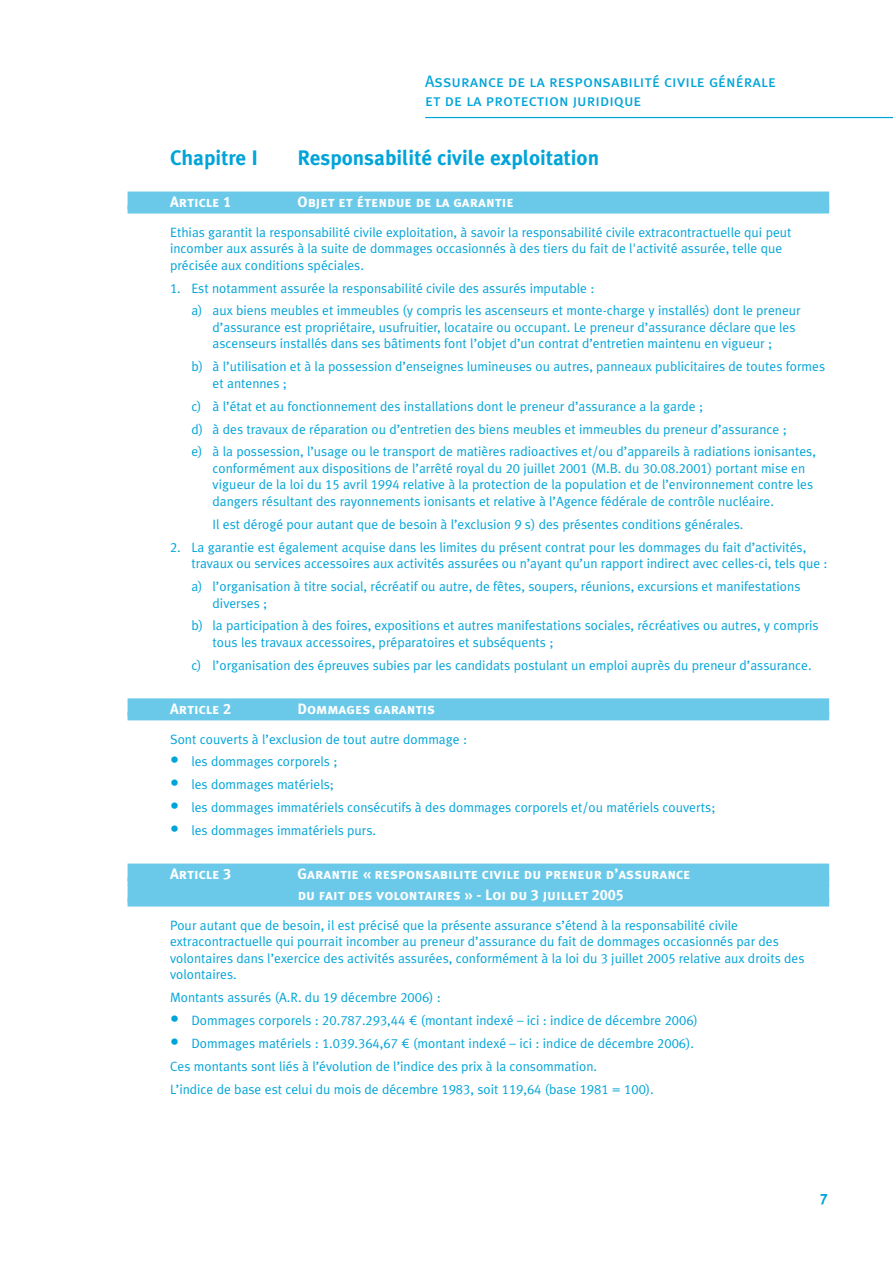
<style>
.page{position:relative;width:893px;height:1263px;background:#fff}
.page>*{position:absolute;margin:0;border:0;box-sizing:border-box;transform-origin:0 0}
._02_Chapitre{font:700 21px "Meta Ethias";color:#00a4d9}
.t1{font:16.5px/19.8px "Meta Ethias Book Caps";color:#00a4d9}
._04_Article_CS{font:15px "Meta Ethias Bold Caps";color:#fff}
.t2{font:15px "Meta Ethias Bold Caps";color:#00a4d9}
._07_Texte_courant_02{font:13.5px/16.5px "Meta Ethias Normal";color:#00a4d9}
._07_Texte_courant_01{font:13.5px/16.5px "Meta Ethias Normal";color:#00a4d9}
._08_Retrait_03{font:13.5px "Meta Ethias Normal";color:#00a4d9}
.s1{font-size:18px}
</style>
<div class="page">
<hr style="left:425px;top:117px;width:468px;height:1px;background:#00a4d9">
<div style="left:128px;top:192px;width:701px;height:18px;background:#6ac9e9"></div>
<div style="left:128px;top:205px;width:701px;height:8px;background:#6ac9e9"></div>
<div style="left:128px;top:698px;width:701px;height:18px;background:#6ac9e9"></div>
<div style="left:128px;top:712px;width:701px;height:8px;background:#6ac9e9"></div>
<div style="left:128px;top:863px;width:701px;height:18px;background:#6ac9e9"></div>
<div style="left:128px;top:877px;width:701px;height:8px;background:#6ac9e9"></div>
<div style="left:128px;top:884px;width:701px;height:18px;background:#6ac9e9"></div>
<div style="left:128px;top:898px;width:701px;height:8px;background:#6ac9e9"></div>
<p class="t1" style="left:425px;top:71px;width:352px">Assurance de la responsabilité civile générale et de la protection juridique</p>
<p class="_02_Chapitre" style="left:170px;top:146px;width:89px">Chapitre I</p>
<p class="_02_Chapitre" style="left:298px;top:146px;width:303px">Responsabilité civile exploitation</p>
<p class="_04_Article_CS" style="left:170px;top:194px;width:63px">Article 1</p>
<p class="_04_Article_CS" style="left:298px;top:194px;width:218px">Objet et étendue de la garantie</p>
<p class="_07_Texte_courant_01" style="left:170px;top:224px;width:623px">Ethias garantit la responsabilité civile exploitation, à savoir la responsabilité civile extracontractuelle qui peut incomber aux assurés à la suite de dommages occasionnés à des tiers du fait de l'activité assurée, telle que précisée aux conditions spéciales.</p>
<p class="_07_Texte_courant_02" style="left:170px;top:279px;width:426px">1. Est notamment assurée la responsabilité civile des assurés imputable :</p>
<p class="_07_Texte_courant_02" style="left:213px;top:302px;width:590px;text-indent:-21px">a) aux biens meubles et immeubles (y compris les ascenseurs et monte-charge y installés) dont le preneur d’assurance est propriétaire, usufruitier, locataire ou occupant. Le preneur d’assurance déclare que les ascenseurs installés dans ses bâtiments font l’objet d’un contrat d’entretien maintenu en vigueur ;</p>
<p class="_07_Texte_courant_02" style="left:213px;top:358px;width:614px;text-indent:-21px">b) à l’utilisation et à la possession d’enseignes lumineuses ou autres, panneaux publicitaires de toutes formes et antennes ;</p>
<p class="_07_Texte_courant_02" style="left:191px;top:398px;width:513px">c) à l’état et au fonctionnement des installations dont le preneur d’assurance a la garde ;</p>
<p class="_07_Texte_courant_02" style="left:191px;top:420px;width:597px">d) à des travaux de réparation ou d’entretien des biens meubles et immeubles du preneur d’assurance ;</p>
<p class="_07_Texte_courant_02" style="left:213px;top:443px;width:605px;text-indent:-21px">e) à la possession, l’usage ou le transport de matières radioactives et/ou d’appareils à radiations ionisantes, conformément aux dispositions de l’arrêté royal du 20 juillet 2001 (M.B. du 30.08.2001) portant mise en vigueur de la loi du 15 avril 1994 relative à la protection de la population et de l’environnement contre les dangers résultant des rayonnements ionisants et relative à l’Agence fédérale de contrôle nucléaire.</p>
<p class="_08_Retrait_03" style="left:213px;top:516px;width:532px">Il est dérogé pour autant que de besoin à l’exclusion 9 s) des présentes conditions générales.</p>
<p class="_07_Texte_courant_02" style="left:191px;top:539px;width:638px;text-indent:-21px">2. La garantie est également acquise dans les limites du présent contrat pour les dommages du fait d’activités, travaux ou services accessoires aux activités assurées ou n’ayant qu’un rapport indirect avec celles-ci, tels que :</p>
<p class="_07_Texte_courant_02" style="left:213px;top:578px;width:589px;text-indent:-21px">a) l’organisation à titre social, récréatif ou autre, de fêtes, soupers, réunions, excursions et manifestations diverses ;</p>
<p class="_07_Texte_courant_02" style="left:213px;top:617px;width:608px;text-indent:-21px">b) la participation à des foires, expositions et autres manifestations sociales, récréatives ou autres, y compris tous les travaux accessoires, préparatoires et subséquents ;</p>
<p class="_07_Texte_courant_02" style="left:191px;top:657px;width:622px">c) l’organisation des épreuves subies par les candidats postulant un emploi auprès du preneur d’assurance.</p>
<p class="_04_Article_CS" style="left:170px;top:700px;width:63px">Article 2</p>
<p class="_04_Article_CS" style="left:298px;top:700px;width:139px">Dommages garantis</p>
<p class="_07_Texte_courant_01" style="left:170px;top:730px;width:298px">Sont couverts à l’exclusion de tout autre dommage :</p>
<p class="_07_Texte_courant_02" style="left:170px;top:753px;width:169px"><span class="s1">•</span> les dommages corporels ;</p>
<p class="_07_Texte_courant_02" style="left:170px;top:776px;width:165px"><span class="s1">•</span> les dommages matériels;</p>
<p class="_07_Texte_courant_02" style="left:170px;top:799px;width:547px"><span class="s1">•</span> les dommages immatériels consécutifs à des dommages corporels et/ou matériels couverts;</p>
<p class="_07_Texte_courant_02" style="left:170px;top:822px;width:208px"><span class="s1">•</span> les dommages immatériels purs.</p>
<p class="_04_Article_CS" style="left:170px;top:865px;width:63px">Article 3</p>
<p class="_04_Article_CS" style="left:298px;top:865px;width:394px">Garantie « responsabilite civile du preneur d’assurance</p>
<p class="_04_Article_CS" style="left:298px;top:886px;width:328px">du fait des volontaires » - Loi du 3 juillet 2005</p>
<p class="_07_Texte_courant_01" style="left:170px;top:916px;width:636px">Pour autant que de besoin, il est précisé que la présente assurance s’étend à la responsabilité civile extracontractuelle qui pourrait incomber au preneur d’assurance du fait de dommages occasionnés par des volontaires dans l’exercice des activités assurées, conformément à la loi du 3 juillet 2005 relative aux droits des volontaires.</p>
<p class="_07_Texte_courant_01" style="left:170px;top:989px;width:272px">Montants assurés (A.R. du 19 décembre 2006) :</p>
<p class="_07_Texte_courant_02" style="left:170px;top:1012px;width:529px"><span class="s1">•</span> Dommages corporels : 20.787.293,44 € (montant indexé – ici : indice de décembre 2006)</p>
<p class="_07_Texte_courant_02" style="left:170px;top:1035px;width:525px"><span class="s1">•</span> Dommages matériels : 1.039.364,67 € (montant indexé – ici : indice de décembre 2006).</p>
<p class="_07_Texte_courant_01" style="left:170px;top:1058px;width:428px">Ces montants sont liés à l’évolution de l’indice des prix à la consommation.</p>
<p class="_07_Texte_courant_01" style="left:170px;top:1080px;width:485px">L’indice de base est celui du mois de décembre 1983, soit 119,64 (base 1981 = 100).</p>
<p class="t2" style="left:820px;top:1190px;width:10px">7</p>
</div>
